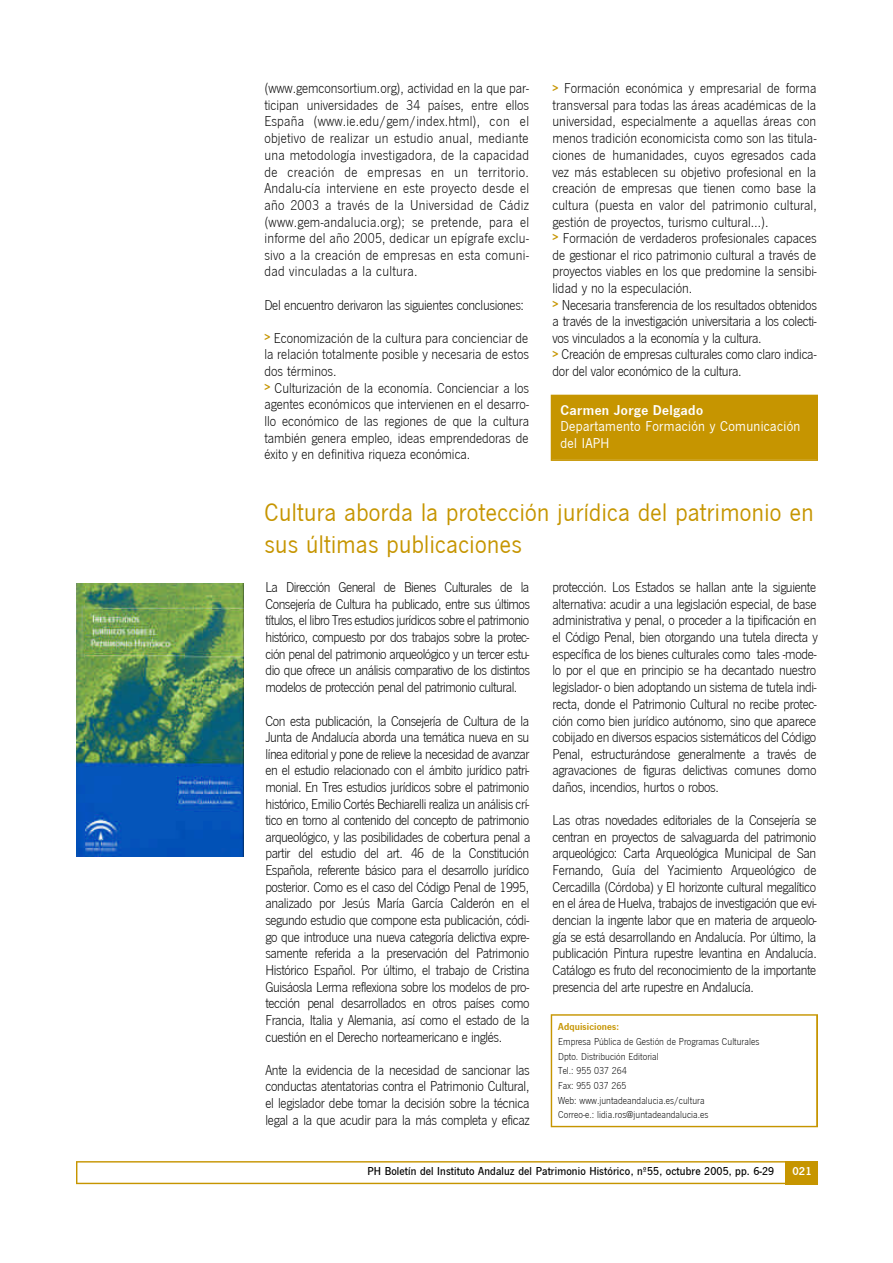
<style>
.page{position:relative;width:893px;height:1263px;background:#fff}
.page>*{position:absolute;margin:0;border:0;box-sizing:border-box;transform-origin:0 0}
.t1{font:26.25px/32.1px "News Got T";letter-spacing:.015em;color:#c69500}
.t2{font:14.7px/16.6px "News Got T Lig";letter-spacing:-.02em;color:#000;text-align:justify}
.t3{font:14.7px/16.6px "News Got T Lig";color:#000}
.t4{font:14.7px/16.5px "News Got T";letter-spacing:.025em;color:#fff}
.t5{font:700 14.7px "News Got T Dem";letter-spacing:.025em;color:#fff}
.t6{font:11.85px "News Got T Med";letter-spacing:.01em;color:#000}
.t7{font:700 11.85px "News Got T Dem";color:#fff}
.t8{font:10.5px/14.7px "News Got T Lig";letter-spacing:.005em;color:#000}
.t9{font:700 10.5px "News Got T Dem";letter-spacing:.01em;color:#c69500}
.s1{font-family:"News Got T Dem";font-weight:700;font-size:11.85px;color:#c69500}
</style>
<div class="page">
<svg style="left:76px;top:1161px;width:710px;height:23px"></svg>
<div style="left:786px;top:1161px;width:32px;height:23px;background:#c69500"></div>
<div style="left:550px;top:395px;width:268px;height:66px;background:#c69500"></div>
<img style="left:76px;top:583px;width:167px;height:274px">
<svg style="left:550px;top:1014px;width:268px;height:113px"></svg>
<p class="t2" style="left:264px;top:80px;width:266px">(www.gemconsortium.org), actividad en la que par&shy;ticipan universidades de 34 países, entre ellos España (www.ie.edu/gem/index.html), con el objetivo de realizar un estudio anual, mediante una metodología investigadora, de la capacidad de creación de empresas en un territorio.<br>Andalu-cía interviene en este proyecto desde el año 2003 a través de la Universidad de Cádiz (www.gem-andalucia.org); se pretende, para el informe del año 2005, dedicar un epígrafe exclu&shy;sivo a la creación de empresas en esta comuni&shy;dad vinculadas a la cultura.</p>
<p class="t2" style="left:264px;top:296px;width:261px">Del encuentro derivaron las siguientes conclusiones:</p>
<p class="t3" style="left:264px;top:329px;width:266px"><span class="s1">&gt;</span> Economización de la cultura para concienciar de la relación totalmente posible y necesaria de estos dos términos.<br><span class="s1">&gt;</span> Culturización de la economía. Concienciar a los agentes económicos que intervienen en el desarro&shy;llo económico de las regiones de que la cultura también genera empleo, ideas emprendedoras de éxito y en definitiva riqueza económica.</p>
<p class="t3" style="left:552px;top:80px;width:266px"><span class="s1">&gt;</span> Formación económica y empresarial de forma transversal para todas las áreas académicas de la universidad, especialmente a aquellas áreas con menos tradición economicista como son las titula&shy;ciones de humanidades, cuyos egresados cada vez más establecen su objetivo profesional en la creación de empresas que tienen como base la cultura (puesta en valor del patrimonio cultural, gestión de proyectos, turismo cultural…).<br><span class="s1">&gt;</span> Formación de verdaderos profesionales capaces de gestionar el rico patrimonio cultural a través de proyectos viables en los que predomine la sensibi&shy;lidad y no la especulación.<br><span class="s1">&gt;</span> Necesaria transferencia de los resultados obtenidos a través de la investigación universitaria a los colecti&shy;vos vinculados a la economía y la cultura.<br><span class="s1">&gt;</span> Creación de empresas culturales como claro indica&shy;dor del valor económico de la cultura.</p>
<p class="t5" style="left:560px;top:401px;width:144px">Carmen Jorge Delgado</p>
<p class="t4" style="left:560px;top:418px;width:241px">Departamento Formación y Comunicación del IAPH</p>
<h1 class="t1" style="left:264px;top:495px;width:550px">Cultura aborda la protección jurídica del patrimonio en sus últimas publicaciones</h1>
<p class="t2" style="left:265px;top:579px;width:266px">La Dirección General de Bienes Culturales de la Consejería de Cultura ha publicado, entre sus últimos títulos, el libro Tres estudios jurídicos sobre el patrimonio histórico, compuesto por dos trabajos sobre la protec&shy;ción penal del patrimonio arqueológico y un tercer estu&shy;dio que ofrece un análisis comparativo de los distintos modelos de protección penal del patrimonio cultural.</p>
<p class="t2" style="left:265px;top:712px;width:267px">Con esta publicación, la Consejería de Cultura de la Junta de Andalucía aborda una temática nueva en su línea editorial y pone de relieve la necesidad de avanzar en el estudio relacionado con el ámbito jurídico patri&shy;monial. En Tres estudios jurídicos sobre el patrimonio histórico, Emilio Cortés Bechiarelli realiza un análisis crí&shy;tico en torno al contenido del concepto de patrimonio arqueológico, y las posibilidades de cobertura penal a partir del estudio del art. 46 de la Constitución Española, referente básico para el desarrollo jurídico posterior. Como es el caso del Código Penal de 1995, analizado por Jesús María García Calderón en el segundo estudio que compone esta publicación, códi&shy;go que introduce una nueva categoría delictiva expre&shy;samente referida a la preservación del Patrimonio Histórico Español. Por último, el trabajo de Cristina Guisáosla Lerma reflexiona sobre los modelos de pro&shy;tección penal desarrollados en otros países como Francia, Italia y Alemania, así como el estado de la cuestión en el Derecho norteamericano e inglés.</p>
<p class="t2" style="left:265px;top:1061px;width:266px">Ante la evidencia de la necesidad de sancionar las conductas atentatorias contra el Patrimonio Cultural, el legislador debe tomar la decisión sobre la técnica legal a la que acudir para la más completa y eficaz</p>
<p class="t2" style="left:552px;top:579px;width:267px;text-align:left">protección. Los Estados se hallan ante la siguiente alternativa: acudir a una legislación especial, de base administrativa y penal, o proceder a la tipificación en el Código Penal, bien otorgando una tutela directa y específica de los bienes culturales como tales -mode&shy;lo por el que en principio se ha decantado nuestro legislador- o bien adoptando un sistema de tutela indi&shy;recta, donde el Patrimonio Cultural no recibe protec&shy;ción como bien jurídico autónomo, sino que aparece cobijado en diversos espacios sistemáticos del Código Penal, estructurándose generalmente a través de agravaciones de figuras delictivas comunes domo daños, incendios, hurtos o robos.</p>
<p class="t2" style="left:552px;top:812px;width:266px">Las otras novedades editoriales de la Consejería se centran en proyectos de salvaguarda del patrimonio arqueológico: Carta Arqueológica Municipal de San Fernando, Guía del Yacimiento Arqueológico de Cercadilla (Córdoba) y El horizonte cultural megalítico en el área de Huelva, trabajos de investigación que evi&shy;dencian la ingente labor que en materia de arqueolo&shy;gía se está desarrollando en Andalucía. Por último, la publicación Pintura rupestre levantina en Andalucía.<br>Catálogo es fruto del reconocimiento de la importante presencia del arte rupestre en Andalucía.</p>
<p class="t9" style="left:558px;top:1020px;width:62px">Adquisiciones:</p>
<p class="t8" style="left:558px;top:1034px;width:202px">Empresa Pública de Gestión de Programas Culturales Dpto. Distribución Editorial<br>Tel.: 955 037 264<br>Fax: 955 037 265<br>Web: www.juntadeandalucia.es/cultura<br>Correo-e.: lidia.ros@juntadeandalucia.es</p>
<p class="t6" style="left:367px;top:1165px;width:408px">PH Boletín del Instituto Andaluz del Patrimonio Histórico, nº55, octubre 2005, pp. 6-29</p>
<p class="t7" style="left:792px;top:1164px;width:21px">021</p>
</div>
